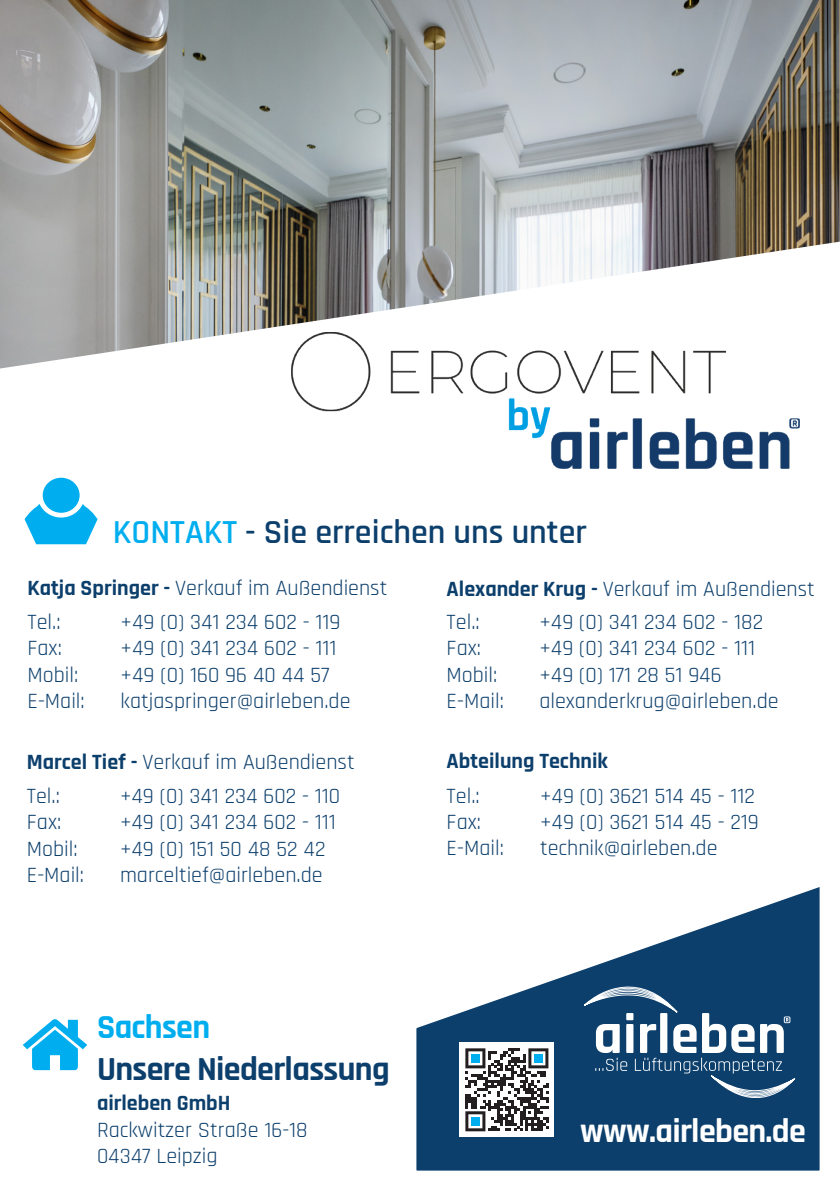
<style>
.page{position:relative;width:840px;height:1191px;background:#fff}
.page>*{position:absolute;margin:0;border:0;box-sizing:border-box;transform-origin:0 0}
.t1{font:600 34px "Rajdhani";color:#0c3f6c}
.t2{font:700 34px "Rajdhani";letter-spacing:-.02em;color:#0c3f6c}
.t3{font:700 34px "Rajdhani";letter-spacing:-.02em;color:#fff}
.t4{font:700 34px "Rajdhani";letter-spacing:-.02em;color:#00aeef}
.t5{font:22px "Rajdhani";color:#0c3f6c}
.t6{font:700 22px "Rajdhani";color:#0c3f6c}
.s1{color:#00aeef}
.s2{font-weight:700}
</style>
<div class="page">
<svg style="left:416px;top:887px;width:404px;height:284px"></svg>
<img style="left:0;top:0;width:839px;height:242px">
<svg style="left:25px;top:508px;width:72px;height:36px"></svg>
<svg style="left:43px;top:478px;width:37px;height:35px"></svg>
<svg style="left:23px;top:1019px;width:64px;height:51px"></svg>
<svg style="left:0;top:242px;width:837px;height:266px"></svg>
<img style="left:279px;top:276px;width:526px;height:204px">
<div style="left:459px;top:1042px;width:95px;height:95px;background:#fff"></div>
<svg style="left:465px;top:1048px;width:83px;height:83px"></svg>
<div style="left:471px;top:1054px;width:8px;height:8px;background:#00aeef"></div>
<div style="left:534px;top:1054px;width:8px;height:8px;background:#00aeef"></div>
<div style="left:471px;top:1117px;width:8px;height:8px;background:#00aeef"></div>
<svg style="left:584px;top:986px;width:210px;height:111px;background:#3c6589"></svg>
<p class="t1" style="left:113px;top:511px;width:475px"><span class="s1">KONTAKT</span> - Sie erreichen uns unter</p>
<p class="t5" style="left:27px;top:575px;width:361px"><span class="s2">Katja Springer -</span> Verkauf im Außendienst</p>
<p class="t5" style="left:27px;top:609px;width:35px">Tel.:</p>
<p class="t5" style="left:27px;top:636px;width:36px">Fax:</p>
<p class="t5" style="left:27px;top:662px;width:52px">Mobil:</p>
<p class="t5" style="left:27px;top:689px;width:59px">E-Mail:</p>
<p class="t5" style="left:121px;top:609px;width:221px">+49 (0) 341 234 602 - 119</p>
<p class="t5" style="left:121px;top:636px;width:217px">+49 (0) 341 234 602 - 111</p>
<p class="t5" style="left:121px;top:662px;width:210px">+49 (0) 160 96 40 44 57</p>
<p class="t5" style="left:121px;top:689px;width:231px">katjaspringer@airleben.de</p>
<p class="t5" style="left:27px;top:749px;width:329px"><span class="s2">Marcel Tief -</span> Verkauf im Außendienst</p>
<p class="t5" style="left:27px;top:783px;width:35px">Tel.:</p>
<p class="t5" style="left:27px;top:809px;width:36px">Fax:</p>
<p class="t5" style="left:27px;top:836px;width:52px">Mobil:</p>
<p class="t5" style="left:27px;top:862px;width:59px">E-Mail:</p>
<p class="t5" style="left:120px;top:783px;width:221px">+49 (0) 341 234 602 - 110</p>
<p class="t5" style="left:120px;top:809px;width:217px">+49 (0) 341 234 602 - 111</p>
<p class="t5" style="left:120px;top:836px;width:207px">+49 (0) 151 50 48 52 42</p>
<p class="t5" style="left:120px;top:862px;width:204px">marceltief@airleben.de</p>
<p class="t4" style="left:97px;top:1006px;width:115px">Sachsen</p>
<p class="t2" style="left:97px;top:1048px;width:294px">Unsere Niederlassung</p>
<p class="t6" style="left:97px;top:1089px;width:135px">airleben GmbH</p>
<p class="t5" style="left:97px;top:1117px;width:212px">Rackwitzer Straße 16-18</p>
<p class="t5" style="left:97px;top:1143px;width:122px">04347 Leipzig</p>
<p class="t5" style="left:446px;top:577px;width:369px"><span class="s2">Alexander Krug -</span> Verkauf im Außendienst</p>
<p class="t5" style="left:446px;top:609px;width:35px">Tel.:</p>
<p class="t5" style="left:446px;top:635px;width:36px">Fax:</p>
<p class="t5" style="left:446px;top:662px;width:52px">Mobil:</p>
<p class="t5" style="left:446px;top:688px;width:59px">E-Mail:</p>
<p class="t5" style="left:539px;top:609px;width:225px">+49 (0) 341 234 602 - 182</p>
<p class="t5" style="left:539px;top:635px;width:217px">+49 (0) 341 234 602 - 111</p>
<p class="t5" style="left:539px;top:662px;width:184px">+49 (0) 171 28 51 946</p>
<p class="t5" style="left:539px;top:688px;width:240px">alexanderkrug@airleben.de</p>
<p class="t6" style="left:446px;top:747px;width:163px">Abteilung Technik</p>
<p class="t5" style="left:446px;top:783px;width:35px">Tel.:</p>
<p class="t5" style="left:446px;top:809px;width:36px">Fax:</p>
<p class="t5" style="left:446px;top:836px;width:59px">E-Mail:</p>
<p class="t5" style="left:539px;top:783px;width:216px">+49 (0) 3621 514 45 - 112</p>
<p class="t5" style="left:539px;top:809px;width:220px">+49 (0) 3621 514 45 - 219</p>
<p class="t5" style="left:539px;top:836px;width:179px">technik@airleben.de</p>
<p class="t3" style="left:579px;top:1110px;width:227px">www.airleben.de</p>
</div>
